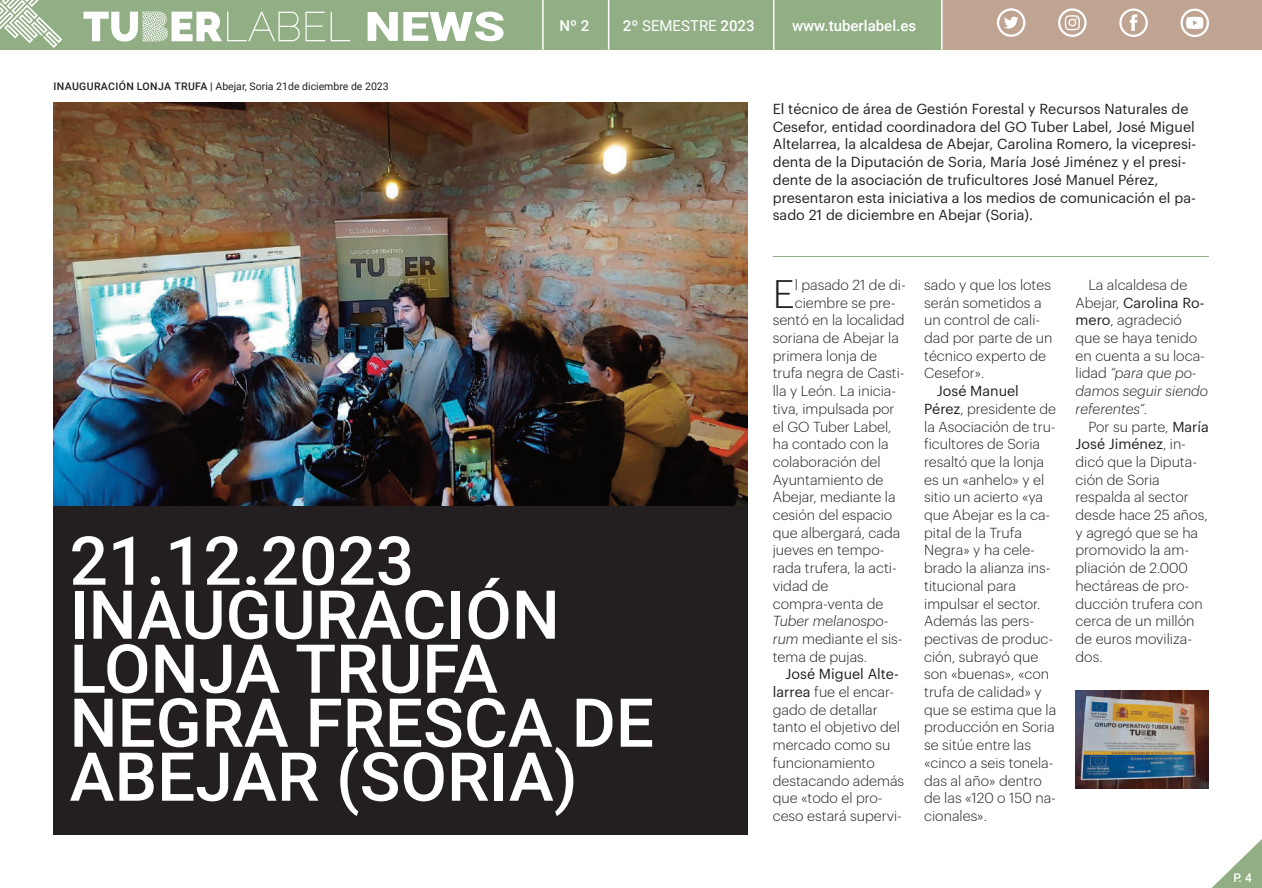
<style>
.page{position:relative;width:1262px;height:888px;background:#fff}
.page>*{position:absolute;margin:0;border:0;box-sizing:border-box;transform-origin:0 0}
.t1{font:500 67.5px/54px "Roboto";color:#fff}
.t2{font:300 39px "Graphik";color:#231f20}
.t3{font:500 15px "Roboto";color:#fff}
.t4{font:15px "Roboto";color:#fff}
.t5{font:300 14.25px/17.7px "Graphik";color:#231f20}
.t6{font:14.25px/17.7px "Graphik";color:#231f20}
.t7{font:500 12px "Roboto";color:#fff}
.t8{font:10.5px "Roboto";color:#231f20}
.s1{font-weight:500}
.s2{font-style:italic}
.s3{font-weight:400}
</style>
<div class="page">
<div style="left:53px;top:102px;width:694px;height:733px;background:#231f20"></div>
<img style="left:53px;top:102px;width:694px;height:403px">
<div style="left:0;top:0;width:1261px;height:50px;background:#91ae85"></div>
<div style="left:941px;top:0;width:320px;height:50px;background:#c0a492"></div>
<svg style="left:83px;top:12px;width:267px;height:30px"></svg>
<svg style="left:367px;top:12px;width:136px;height:29px"></svg>
<svg style="left:0;top:0;width:62px;height:48px"></svg>
<svg style="left:1180px;top:9px;width:28px;height:28px"></svg>
<svg style="left:997px;top:8px;width:28px;height:29px"></svg>
<svg style="left:1119px;top:8px;width:28px;height:29px"></svg>
<svg style="left:1058px;top:8px;width:28px;height:29px"></svg>
<hr style="left:542px;top:0;width:1px;height:50px;background:#fff">
<hr style="left:607px;top:0;width:2px;height:50px;background:#fff">
<hr style="left:772px;top:0;width:2px;height:50px;background:#fff">
<hr style="left:940px;top:0;width:2px;height:50px;background:#fff">
<svg style="left:1211px;top:840px;width:50px;height:48px"></svg>
<hr style="left:772px;top:256px;width:436px;height:1px;background:#91ae85">
<img style="left:1075px;top:690px;width:133px;height:99px">
<p class="t8" style="left:54px;top:80px;width:336px"><span class="s1">INAUGURACIÓN LONJA TRUFA |</span> Abejar, Soria 21de diciembre de 2023</p>
<p class="t3" style="left:559px;top:17px;width:31px">Nº 2</p>
<p class="t4" style="left:623px;top:17px;width:133px"><span class="s1">2º</span> SEMESTRE <span class="s1">2023</span></p>
<p class="t3" style="left:791px;top:17px;width:126px">www.tuberlabel.es</p>
<p class="t6" style="left:772px;top:101px;width:425px">El técnico de área de Gestión Forestal y Recursos Naturales de Cesefor, entidad coordinadora del GO Tuber Label, José Miguel Altelarrea, la alcaldesa de Abejar, Carolina Romero, la vicepresi&shy;denta de la Diputación de Soria, María José Jiménez y el presi&shy;dente de la asociación de truficultores José Manuel Pérez, presentaron esta iniciativa a los medios de comunicación el pa&shy;sado 21 de diciembre en Abejar (Soria).</p>
<h1 class="t1" style="left:70px;top:535px;width:586px">21.12.2023<br>INAUGURACIÓN<br>LONJA TRUFA<br>NEGRA FRESCA DE<br>ABEJAR (SORIA)</h1>
<h2 class="t2" style="left:772px;top:277px;width:24px">E</h2>
<p class="t5" style="left:794px;top:277px;width:112px">l pasado 21 de di-</p>
<p class="t5" style="left:794px;top:295px;width:102px">ciembre se pre-</p>
<p class="t5" style="left:772px;top:312px;width:133px">sentó en la localidad</p>
<p class="t5" style="left:772px;top:330px;width:127px">soriana de Abejar la</p>
<p class="t5" style="left:772px;top:348px;width:106px">primera lonja de</p>
<p class="t5" style="left:772px;top:365px;width:133px">trufa negra de Casti-</p>
<p class="t5" style="left:772px;top:383px;width:125px">lla y León. La inicia-</p>
<p class="t5" style="left:772px;top:401px;width:123px">tiva, impulsada por</p>
<p class="t5" style="left:772px;top:418px;width:120px">el GO Tuber Label,</p>
<p class="t5" style="left:772px;top:436px;width:117px">ha contado con la</p>
<p class="t5" style="left:772px;top:454px;width:109px">colaboración del</p>
<p class="t5" style="left:772px;top:472px;width:112px">Ayuntamiento de</p>
<p class="t5" style="left:772px;top:489px;width:124px">Abejar, mediante la</p>
<p class="t5" style="left:772px;top:507px;width:121px">cesión del espacio</p>
<p class="t5" style="left:772px;top:525px;width:129px">que albergará, cada</p>
<p class="t5" style="left:772px;top:542px;width:113px">jueves en tempo-</p>
<p class="t5" style="left:772px;top:560px;width:125px">rada trufera, la acti-</p>
<p class="t5" style="left:772px;top:578px;width:57px">vidad de</p>
<p class="t5" style="left:772px;top:595px;width:112px">compra-venta de</p>
<p class="t5" style="left:772px;top:613px;width:131px"><span class="s2">Tuber melanospo&shy;rum</span> mediante el sis&shy;tema de pujas.</p>
<p class="t5" style="left:772px;top:666px;width:133px;text-indent:13px"><span class="s3">José Miguel Alte&shy;larrea</span> fue el encar&shy;gado de detallar tanto el objetivo del mercado como su funcionamiento destacando además que «todo el pro&shy;ceso estará supervi-</p>
<p class="t5" style="left:924px;top:277px;width:130px">sado y que los lotes serán sometidos a un control de cali&shy;dad por parte de un técnico experto de<br>Cesefor».</p>
<p class="t5" style="left:924px;top:383px;width:134px;text-indent:13px"><span class="s3">José Manuel<br>Pérez</span>, presidente de la Asociación de tru&shy;ficultores de Soria resaltó que la lonja es un «anhelo» y el sitio un acierto «ya que Abejar es la ca&shy;pital de la Trufa<br>Negra» y ha cele&shy;brado la alianza ins&shy;titucional para impulsar el sector.<br>Además las pers&shy;pectivas de produc&shy;ción, subrayó que son «buenas», «con trufa de calidad» y que se estima que la producción en Soria se sitúe entre las «cinco a seis tonela&shy;das al año» dentro de las «120 o 150 na&shy;cionales».</p>
<p class="t5" style="left:1075px;top:277px;width:134px;text-indent:13px">La alcaldesa de<br>Abejar, <span class="s3">Carolina Ro&shy;mero</span>, agradeció que se haya tenido en cuenta a su loca&shy;lidad <span class="s2">“para que po&shy;damos seguir siendo referentes”.</span></p>
<p class="t5" style="left:1075px;top:418px;width:135px;text-indent:13px">Por su parte, <span class="s3">María<br>José Jiménez</span>, in&shy;dicó que la Diputa&shy;ción de Soria respalda al sector desde hace 25 años, y agregó que se ha promovido la am&shy;pliación de 2.000 hectáreas de pro&shy;ducción trufera con cerca de un millón de euros moviliza&shy;dos.</p>
<p class="t7" style="left:1233px;top:871px;width:20px">P. 4</p>
</div>
